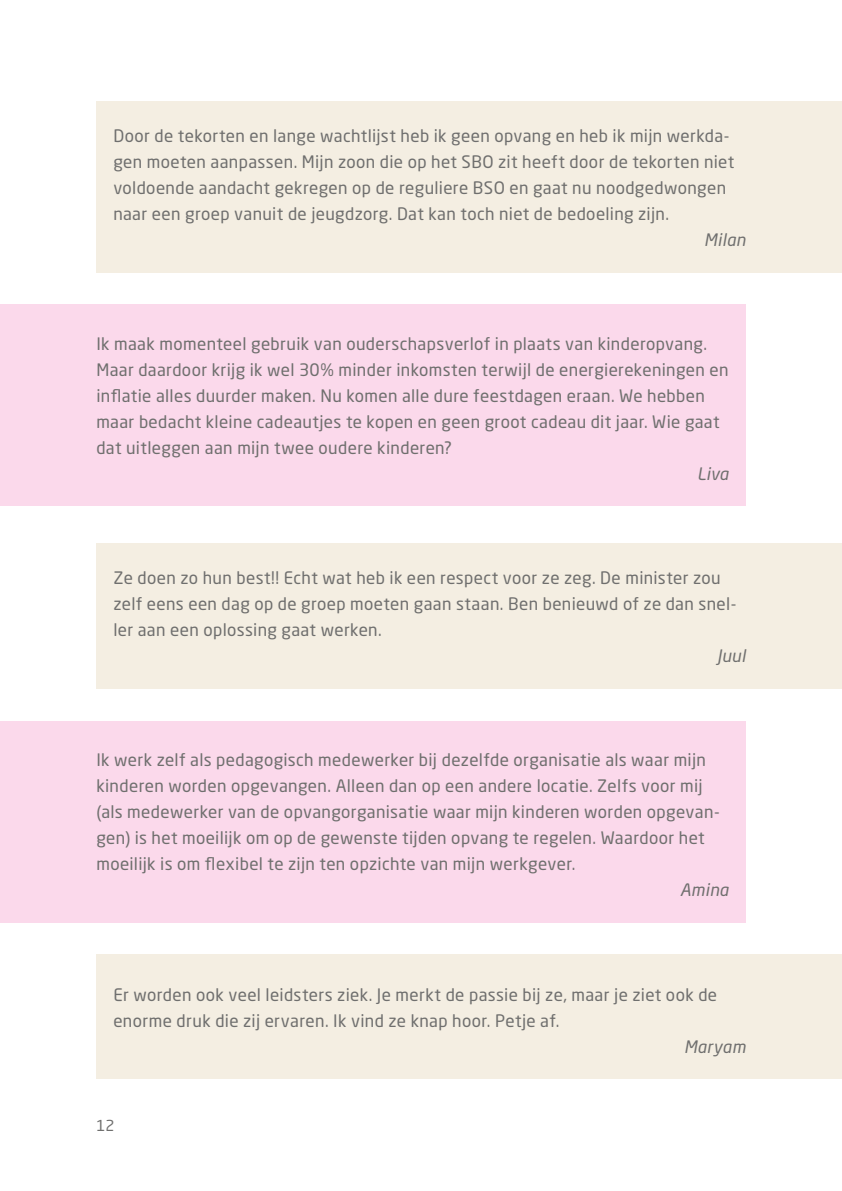
<style>
.page{position:relative;width:842px;height:1191px;background:#fff}
.page>*{position:absolute;margin:0;border:0;box-sizing:border-box;transform-origin:0 0}
.t1{font:17px/26px "Neo Sans Pro";letter-spacing:.02em;color:#6f6f6e}
.t2{font:italic 17px "Neo Sans Pro";letter-spacing:.025em;color:#6f6f6e}
.t3{font:15px "Neo Sans Pro";color:#6f6f6e}
</style>
<div class="page">
<div style="left:96px;top:101px;width:746px;height:171px;background:#f4eee2"></div>
<div style="left:0;top:304px;width:746px;height:202px;background:#fbd9eb"></div>
<div style="left:96px;top:543px;width:746px;height:145px;background:#f4eee2"></div>
<div style="left:0;top:720px;width:746px;height:202px;background:#fbd9eb"></div>
<div style="left:96px;top:954px;width:746px;height:124px;background:#f4eee2"></div>
<hr style="left:841px;top:361px;width:1px;height:145px;background:#f4eee2">
<hr style="left:841px;top:803px;width:1px;height:145px;background:#f4eee2">
<p class="t1" style="left:113px;top:123px;width:622px">Door de tekorten en lange wachtlijst heb ik geen opvang en heb ik mijn werkda&shy;gen moeten aanpassen. Mijn zoon die op het SBO zit heeft door de tekorten niet voldoende aandacht gekregen op de reguliere BSO en gaat nu noodgedwongen naar een groep vanuit de jeugdzorg. Dat kan toch niet de bedoeling zijn.</p>
<p class="t2" style="left:704px;top:230px;width:43px">Milan</p>
<p class="t1" style="left:96px;top:331px;width:634px">Ik maak momenteel gebruik van ouderschapsverlof in plaats van kinderopvang.<br>Maar daardoor krijg ik wel 30% minder inkomsten terwijl de energierekeningen en inflatie alles duurder maken. Nu komen alle dure feestdagen eraan. We hebben maar bedacht kleine cadeautjes te kopen en geen groot cadeau dit jaar. Wie gaat dat uitleggen aan mijn twee oudere kinderen?</p>
<p class="t2" style="left:697px;top:464px;width:33px">Liva</p>
<p class="t1" style="left:113px;top:565px;width:624px">Ze doen zo hun best!! Echt wat heb ik een respect voor ze zeg. De minister zou zelf eens een dag op de groep moeten gaan staan. Ben benieuwd of ze dan snel&shy;ler aan een oplossing gaat werken.</p>
<p class="t2" style="left:717px;top:645px;width:30px">Juul</p>
<p class="t1" style="left:96px;top:747px;width:625px">Ik werk zelf als pedagogisch medewerker bij dezelfde organisatie als waar mijn kinderen worden opgevangen. Alleen dan op een andere locatie. Zelfs voor mij (als medewerker van de opvangorganisatie waar mijn kinderen worden opgevan&shy;gen) is het moeilijk om op de gewenste tijden opvang te regelen. Waardoor het moeilijk is om flexibel te zijn ten opzichte van mijn werkgever.</p>
<p class="t2" style="left:680px;top:879px;width:50px">Amina</p>
<p class="t1" style="left:113px;top:981px;width:605px">Er worden ook veel leidsters ziek. Je merkt de passie bij ze, maar je ziet ook de enorme druk die zij ervaren. Ik vind ze knap hoor. Petje af.</p>
<p class="t2" style="left:684px;top:1035px;width:63px">Maryam</p>
<p class="t3" style="left:96px;top:1116px;width:20px">12</p>
</div>
